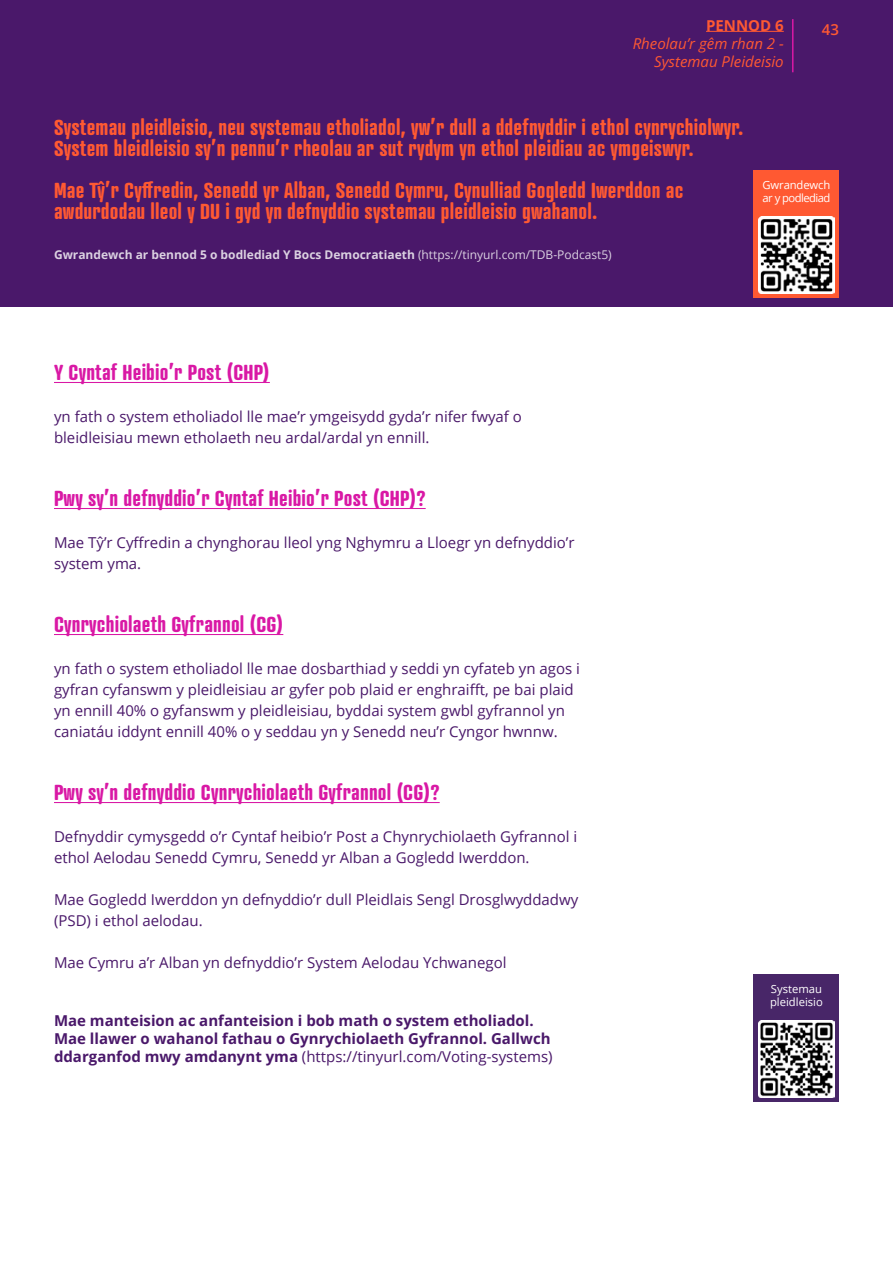
<style>
.page{position:relative;width:893px;height:1263px;background:#fff}
.page>*{position:absolute;margin:0;border:0;box-sizing:border-box;transform-origin:0 0}
.Small_Headings{font:700 21px/21px "Atrament";letter-spacing:.01em;color:#ff5932}
.Small_Headings-2{font:700 21px "Atrament";letter-spacing:.01em;color:#d918a5}
.Body_copy{font:700 21px "Atrament";letter-spacing:.01em;color:#d918a5}
.Small_Headings-3{font:15px/21px "Open Sans";color:#4a186a}
.Body_copy-2{font:15px/21px "Open Sans";color:#4a186a}
.t1{font:700 15px/18px "Open Sans";color:#4a186a}
.t2{font:italic 15px "Open Sans";color:#ff5932}
.t3{font:700 15px "Open Sans";color:#ff5932}
.t4{font:600 15px "Open Sans";color:#ff5932}
.Hyperlinks{font:700 12px "Open Sans";color:#dbd1e1}
.Body_copy-3{font:11.25px/13.5px "Open Sans";letter-spacing:-.03em;color:#fff}
.Body_copy-4{font:11.25px/13.5px "Open Sans";letter-spacing:-.01em;color:#fff}
.s1{font-weight:400}
</style>
<div class="page">
<div style="left:0;top:0;width:893px;height:306px;background:#4a186a"></div>
<hr style="left:706px;top:31px;width:78px;height:1px;background:#ff5932">
<hr style="left:792px;top:19px;width:1px;height:53px;background:#d918a5">
<hr style="left:54px;top:382px;width:216px;height:1px;background:#d918a5">
<hr style="left:54px;top:508px;width:372px;height:1px;background:#d918a5">
<hr style="left:54px;top:634px;width:229px;height:1px;background:#d918a5">
<hr style="left:54px;top:802px;width:386px;height:1px;background:#d918a5">
<div style="left:754px;top:170px;width:85px;height:127px;background:#ff5932"></div>
<img style="left:758px;top:217px;width:77px;height:76px">
<div style="left:754px;top:974px;width:85px;height:127px;background:#482668"></div>
<img style="left:758px;top:1020px;width:77px;height:77px">
<p class="t3" style="left:706px;top:15px;width:79px">PENNOD 6</p>
<p class="t2" style="left:633px;top:33px;width:153px">Rheolau’r gêm rhan 2 -</p>
<p class="t2" style="left:654px;top:51px;width:131px">Systemau Pleideisio</p>
<p class="t4" style="left:822px;top:19px;width:19px">43</p>
<p class="Small_Headings" style="left:54px;top:116px;width:691px">Systemau pleidleisio, neu systemau etholiadol, yw’r dull a ddefnyddir i ethol cynrychiolwyr.<br>System bleidleisio sy’n pennu’r rheolau ar sut rydym yn ethol pleidiau ac ymgeiswyr.</p>
<p class="Small_Headings" style="left:54px;top:179px;width:631px">Mae Tŷ’r Cyffredin, Senedd yr Alban, Senedd Cymru, Cynulliad Gogledd Iwerddon ac awdurdodau lleol y DU i gyd yn defnyddio systemau pleidleisio gwahanol.</p>
<p class="Hyperlinks" style="left:54px;top:247px;width:559px">Gwrandewch ar bennod 5 o bodlediad Y Bocs Democratiaeth <span class="s1">(https://tinyurl.com/TDB-Podcast5)</span></p>
<p class="Body_copy-3" style="left:762px;top:178px;width:69px">Gwrandewch ar y podlediad</p>
<p class="Small_Headings-2" style="left:54px;top:359px;width:217px">Y Cyntaf Heibio’r Post (CHP)</p>
<p class="Small_Headings-3" style="left:54px;top:406px;width:469px">yn fath o system etholiadol lle mae’r ymgeisydd gyda’r nifer fwyaf o bleidleisiau mewn etholaeth neu ardal/ardal yn ennill.</p>
<p class="Small_Headings-2" style="left:54px;top:485px;width:373px">Pwy sy’n defnyddio’r Cyntaf Heibio’r Post (CHP)?</p>
<p class="Body_copy-2" style="left:54px;top:532px;width:522px">Mae Tŷ’r Cyffredin a chynghorau lleol yng Nghymru a Lloegr yn defnyddio’r system yma.</p>
<p class="Body_copy" style="left:54px;top:611px;width:231px">Cynrychiolaeth Gyfrannol (CG)</p>
<p class="Body_copy-2" style="left:54px;top:658px;width:527px">yn fath o system etholiadol lle mae dosbarthiad y seddi yn cyfateb yn agos i gyfran cyfanswm y pleidleisiau ar gyfer pob plaid er enghraifft, pe bai plaid yn ennill 40% o gyfanswm y pleidleisiau, byddai system gwbl gyfrannol yn caniatáu iddynt ennill 40% o y seddau yn y Senedd neu’r Cyngor hwnnw.</p>
<p class="Small_Headings-2" style="left:54px;top:779px;width:387px">Pwy sy’n defnyddio Cynrychiolaeth Gyfrannol (CG)?</p>
<p class="Small_Headings-3" style="left:54px;top:826px;width:525px">Defnyddir cymysgedd o’r Cyntaf heibio’r Post a Chynrychiolaeth Gyfrannol i ethol Aelodau Senedd Cymru, Senedd yr Alban a Gogledd Iwerddon.</p>
<p class="Small_Headings-3" style="left:54px;top:889px;width:526px">Mae Gogledd Iwerddon yn defnyddio’r dull Pleidlais Sengl Drosglwyddadwy (PSD) i ethol aelodau.</p>
<p class="Small_Headings-3" style="left:54px;top:952px;width:454px">Mae Cymru a’r Alban yn defnyddio’r System Aelodau Ychwanegol</p>
<p class="t1" style="left:54px;top:1011px;width:481px">Mae manteision ac anfanteision i bob math o system etholiadol.</p>
<p class="t1" style="left:54px;top:1029px;width:500px">Mae llawer o wahanol fathau o Gynrychiolaeth Gyfrannol. Gallwch ddarganfod mwy amdanynt yma <span class="s1">(https://tinyurl.com/Voting-systems)</span></p>
<p class="Body_copy-4" style="left:770px;top:981px;width:54px">Systemau pleidleisio</p>
</div>
